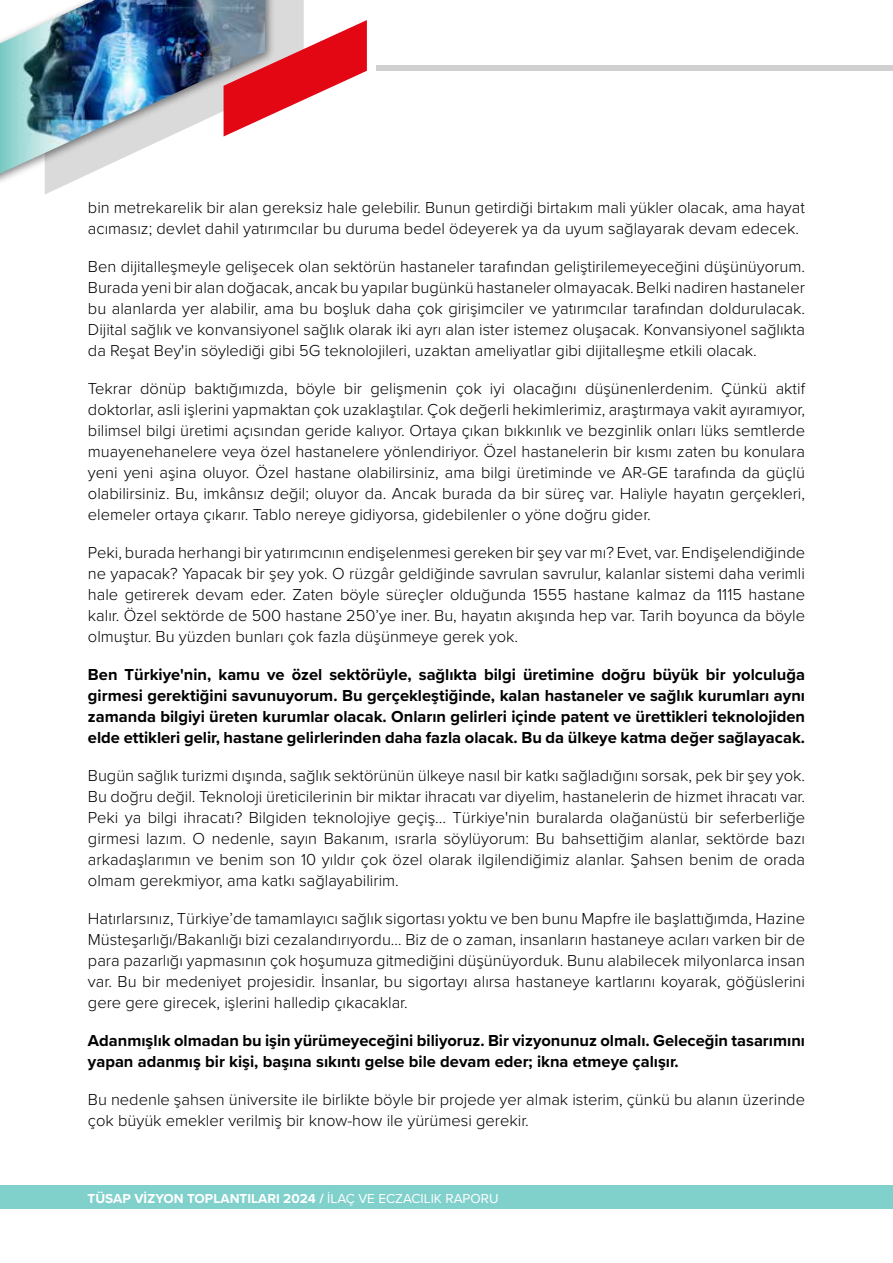
<style>
.page{position:relative;width:893px;height:1263px;background:#fff}
.page>*{position:absolute;margin:0;border:0;box-sizing:border-box;transform-origin:0 0}
.t1{font:300 16.5px/21px "Proxima Nova";color:#000;text-align:justify}
.t2{font:700 16.5px/21px "Proxima Nova";color:#000;text-align:justify}
.t3{font:700 13.5px "Proxima Nova";color:#fff}
.s1{font-weight:400}
</style>
<div class="page">
<div style="left:0;top:1186px;width:893px;height:23px;background:#80d0cc"></div>
<svg style="left:45px;top:0;width:259px;height:194px"></svg>
<svg style="left:279px;top:20px;width:88px;height:117px"></svg>
<img style="left:0;top:0;width:279px;height:193px">
<img style="left:0;top:0;width:265px;height:179px">
<div style="left:377px;top:66px;width:516px;height:5px;background:#d0d0d0"></div>
<p class="t1" style="left:88px;top:196px;width:719px">bin metrekarelik bir alan gereksiz hale gelebilir. Bunun getirdiği birtakım mali yükler olacak, ama hayat acımasız; devlet dahil yatırımcılar bu duruma bedel ödeyerek ya da uyum sağlayarak devam edecek.</p>
<p class="t1" style="left:88px;top:255px;width:719px">Ben dijitalleşmeyle gelişecek olan sektörün hastaneler tarafından geliştirilemeyeceğini düşünüyorum.<br>Burada yeni bir alan doğacak, ancak bu yapılar bugünkü hastaneler olmayacak. Belki nadiren hastaneler bu alanlarda yer alabilir, ama bu boşluk daha çok girişimciler ve yatırımcılar tarafından doldurulacak.<br>Dijital sağlık ve konvansiyonel sağlık olarak iki ayrı alan ister istemez oluşacak. Konvansiyonel sağlıkta da Reşat Bey'in söylediği gibi 5G teknolojileri, uzaktan ameliyatlar gibi dijitalleşme etkili olacak.</p>
<p class="t1" style="left:88px;top:377px;width:719px">Tekrar dönüp baktığımızda, böyle bir gelişmenin çok iyi olacağını düşünenlerdenim. Çünkü aktif doktorlar, asli işlerini yapmaktan çok uzaklaştılar. Çok değerli hekimlerimiz, araştırmaya vakit ayıramıyor, bilimsel bilgi üretimi açısından geride kalıyor. Ortaya çıkan bıkkınlık ve bezginlik onları lüks semtlerde muayenehanelere veya özel hastanelere yönlendiriyor. Özel hastanelerin bir kısmı zaten bu konulara yeni yeni aşina oluyor. Özel hastane olabilirsiniz, ama bilgi üretiminde ve AR-GE tarafında da güçlü olabilirsiniz. Bu, imkânsız değil; oluyor da. Ancak burada da bir süreç var. Haliyle hayatın gerçekleri, elemeler ortaya çıkarır. Tablo nereye gidiyorsa, gidebilenler o yöne doğru gider.</p>
<p class="t1" style="left:88px;top:541px;width:719px">Peki, burada herhangi bir yatırımcının endişelenmesi gereken bir şey var mı? Evet, var. Endişelendiğinde ne yapacak? Yapacak bir şey yok. O rüzgâr geldiğinde savrulan savrulur, kalanlar sistemi daha verimli hale getirerek devam eder. Zaten böyle süreçler olduğunda 1555 hastane kalmaz da 1115 hastane kalır. Özel sektörde de 500 hastane 250’ye iner. Bu, hayatın akışında hep var. Tarih boyunca da böyle olmuştur. Bu yüzden bunları çok fazla düşünmeye gerek yok.</p>
<p class="t2" style="left:88px;top:664px;width:719px">Ben Türkiye'nin, kamu ve özel sektörüyle, sağlıkta bilgi üretimine doğru büyük bir yolculuğa girmesi gerektiğini savunuyorum. Bu gerçekleştiğinde, kalan hastaneler ve sağlık kurumları aynı zamanda bilgiyi üreten kurumlar olacak. Onların gelirleri içinde patent ve ürettikleri teknolojiden elde ettikleri gelir, hastane gelirlerinden daha fazla olacak. Bu da ülkeye katma değer sağlayacak.</p>
<p class="t1" style="left:88px;top:764px;width:719px">Bugün sağlık turizmi dışında, sağlık sektörünün ülkeye nasıl bir katkı sağladığını sorsak, pek bir şey yok.<br>Bu doğru değil. Teknoloji üreticilerinin bir miktar ihracatı var diyelim, hastanelerin de hizmet ihracatı var.<br>Peki ya bilgi ihracatı? Bilgiden teknolojiye geçiş... Türkiye'nin buralarda olağanüstü bir seferberliğe girmesi lazım. O nedenle, sayın Bakanım, ısrarla söylüyorum: Bu bahsettiğim alanlar, sektörde bazı arkadaşlarımın ve benim son 10 yıldır çok özel olarak ilgilendiğimiz alanlar. Şahsen benim de orada olmam gerekmiyor, ama katkı sağlayabilirim.</p>
<p class="t1" style="left:88px;top:907px;width:719px">Hatırlarsınız, Türkiye’de tamamlayıcı sağlık sigortası yoktu ve ben bunu Mapfre ile başlattığımda, Hazine Müsteşarlığı/Bakanlığı bizi cezalandırıyordu… Biz de o zaman, insanların hastaneye acıları varken bir de para pazarlığı yapmasının çok hoşumuza gitmediğini düşünüyorduk. Bunu alabilecek milyonlarca insan var. Bu bir medeniyet projesidir. İnsanlar, bu sigortayı alırsa hastaneye kartlarını koyarak, göğüslerini gere gere girecek, işlerini halledip çıkacaklar.</p>
<p class="t2" style="left:88px;top:1030px;width:719px">Adanmışlık olmadan bu işin yürümeyeceğini biliyoruz. Bir vizyonunuz olmalı. Geleceğin tasarımını yapan adanmış bir kişi, başına sıkıntı gelse bile devam eder; ikna etmeye çalışır.</p>
<p class="t1" style="left:88px;top:1088px;width:719px">Bu nedenle şahsen üniversite ile birlikte böyle bir projede yer almak isterim, çünkü bu alanın üzerinde çok büyük emekler verilmiş bir know-how ile yürümesi gerekir.</p>
<p class="t3" style="left:88px;top:1188px;width:412px">TÜSAP VİZYON TOPLANTILARI 2024 / <span class="s1">İLAÇ VE ECZACILIK RAPORU</span></p>
</div>
